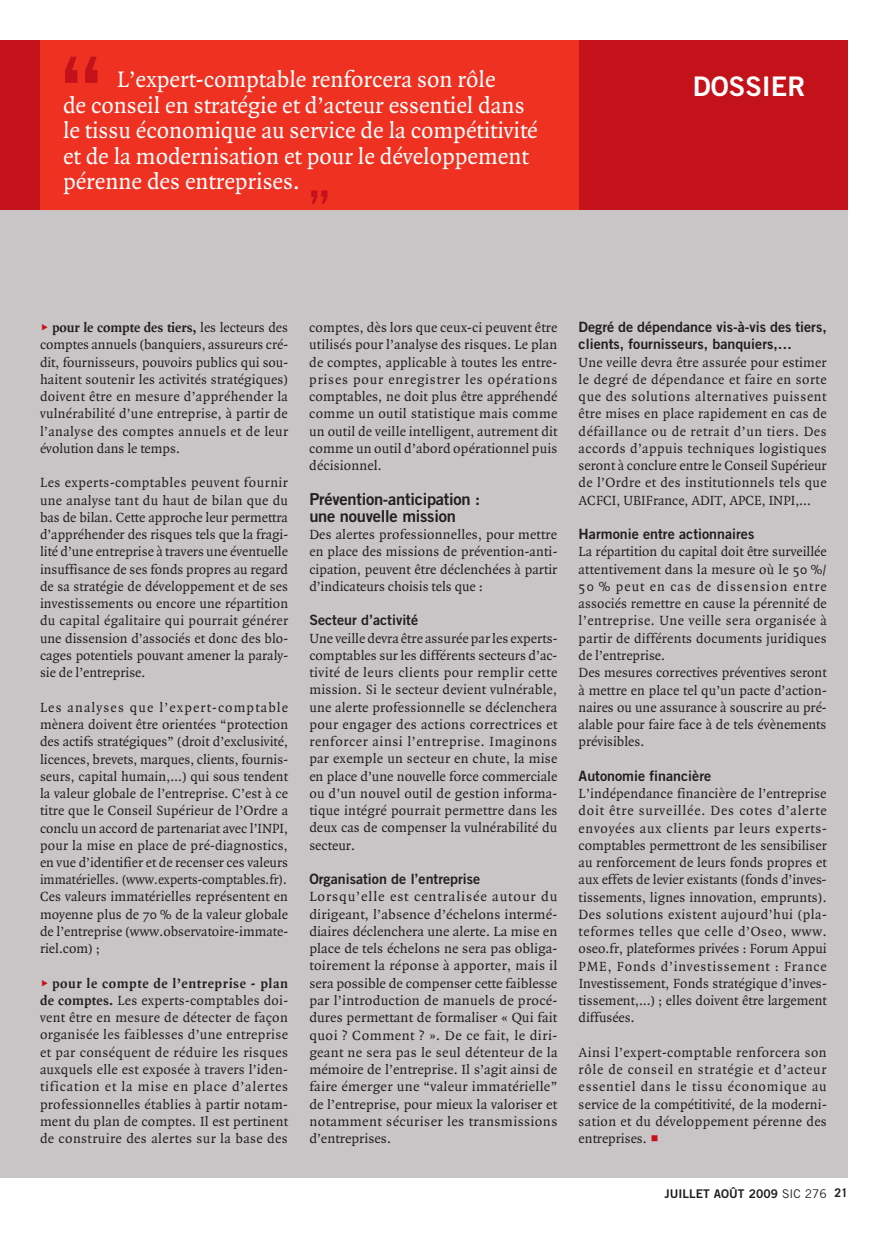
<style>
.page{position:relative;width:888px;height:1258px;background:#fff}
.page>*{position:absolute;margin:0;border:0;box-sizing:border-box;transform-origin:0 0}
.t1{font:90px "Trade Gothic Bold Two";color:#c4121a}
.t2{font:45px "Trade Gothic Bold Two";color:#c4121a}
.t3{font:27px "Trade Gothic Bold Two";color:#fff}
.t4{font:24px/25.5px "Quadraat";color:#fff}
.t5{font:16.5px/17.2px "Trade Gothic Bold Two";letter-spacing:-.015em;color:#231f20}
.t6{font:14.25px/17.2px "Quadraat";letter-spacing:.005em;color:#231f20;text-align:justify}
.t7{font:14.25px/17.2px "Trade Gothic Bold Two";color:#231f20}
.t8{font:12px "Trade Gothic";color:#231f20}
.t9{font:12px "Trade Gothic Bold Two";color:#231f20}
.s1{color:#c4121a}
.s2{font-weight:700}
.s3{font-family:"Trade Gothic Bold Two"}
</style>
<div class="page">
<div style="left:0;top:40px;width:848px;height:1137px;background:#c9c4c6"></div>
<div style="left:0;top:40px;width:848px;height:169px;background:#c4121a"></div>
<div style="left:40px;top:40px;width:539px;height:169px;background:#ef3122"></div>
<h1 class="t1" style="left:61px;top:35px;width:41px">“</h1>
<h3 class="t4" style="left:63px;top:67px;width:476px;text-indent:54px">L’expert-comptable renforcera son rôle<br>de conseil en stratégie et d’acteur essentiel dans le tissu économique au service de la compétitivité et de la modernisation et pour le développement pérenne des entreprises.</h3>
<h2 class="t2" style="left:309px;top:179px;width:21px">”</h2>
<h3 class="t3" style="left:693px;top:70px;width:114px">DOSSIER</h3>
<p class="t6" style="left:40px;top:319px;width:250px"><span class="s1">◆</span> <span class="s2">pour le compte des tiers,</span> les lecteurs des comptes annuels (banquiers, assureurs cré&shy;dit, fournisseurs, pouvoirs publics qui sou&shy;haitent soutenir les activités stratégiques) doivent être en mesure d’appréhender la vulnérabilité d’une entreprise, à partir de l’analyse des comptes annuels et de leur évolution dans le temps.</p>
<p class="t6" style="left:40px;top:475px;width:250px">Les experts-comptables peuvent fournir une analyse tant du haut de bilan que du bas de bilan. Cette approche leur permettra d’appréhender des risques tels que la fragi&shy;lité d’une entreprise à travers une éventuelle insuffisance de ses fonds propres au regard de sa stratégie de développement et de ses investissements ou encore une répartition du capital égalitaire qui pourrait générer une dissension d’associés et donc des blo&shy;cages potentiels pouvant amener la paraly&shy;sie de l’entreprise.</p>
<p class="t6" style="left:40px;top:699px;width:250px">Les analyses que l’expert-comptable mènera doivent être orientées “protection des actifs stratégiques” (droit d’exclusivité, licences, brevets, marques, clients, fournis&shy;seurs, capital humain,…) qui sous tendent la valeur globale de l’entreprise. C’est à ce titre que le Conseil Supérieur de l’Ordre a conclu un accord de partenariat avec l’INPI, pour la mise en place de pré-diagnostics, en vue d’identifier et de recenser ces valeurs immatérielles. (www.experts-comptables.fr).<br>Ces valeurs immatérielles représentent en moyenne plus de 70 % de la valeur globale de l’entreprise (www.observatoire-immate&shy;riel.com) ;</p>
<p class="t6" style="left:40px;top:975px;width:250px"><span class="s1">◆</span><span class="s2">pour le compte de l’entreprise - plan de comptes.</span> Les experts-comptables doi&shy;vent être en mesure de détecter de façon organisée les faiblesses d’une entreprise et par conséquent de réduire les risques auxquels elle est exposée à travers l’iden&shy;tification et la mise en place d’alertes professionnelles établies à partir notam&shy;ment du plan de comptes. Il est pertinent de construire des alertes sur la base des</p>
<p class="t6" style="left:309px;top:319px;width:250px">comptes, dès lors que ceux-ci peuvent être utilisés pour l’analyse des risques. Le plan de comptes, applicable à toutes les entre&shy;prises pour enregistrer les opérations comptables, ne doit plus être appréhendé comme un outil statistique mais comme un outil de veille intelligent, autrement dit comme un outil d’abord opérationnel puis décisionnel.</p>
<p class="t5" style="left:309px;top:490px;width:172px">Prévention-anticipation : une nouvelle mission</p>
<p class="t6" style="left:309px;top:526px;width:250px">Des alertes professionnelles, pour mettre en place des missions de prévention-anti&shy;cipation, peuvent être déclenchées à partir d’indicateurs choisis tels que :</p>
<p class="t7" style="left:309px;top:611px;width:110px">Secteur d’activité</p>
<p class="t6" style="left:309px;top:630px;width:250px">Une veille devra être assurée par les experts&shy;comptables sur les différents secteurs d’ac&shy;tivité de leurs clients pour remplir cette mission. Si le secteur devient vulnérable, une alerte professionnelle se déclenchera pour engager des actions correctrices et renforcer ainsi l’entreprise. Imaginons par exemple un secteur en chute, la mise en place d’une nouvelle force commerciale ou d’un nouvel outil de gestion informa&shy;tique intégré pourrait permettre dans les deux cas de compenser la vulnérabilité du secteur.</p>
<p class="t7" style="left:309px;top:870px;width:172px">Organisation de l’entreprise</p>
<p class="t6" style="left:309px;top:889px;width:250px">Lorsqu’elle est centralisée autour du dirigeant, l’absence d’échelons intermé&shy;diaires déclenchera une alerte. La mise en place de tels échelons ne sera pas obliga&shy;toirement la réponse à apporter, mais il sera possible de compenser cette faiblesse par l’introduction de manuels de procé&shy;dures permettant de formaliser « Qui fait quoi ? Comment ? ». De ce fait, le diri&shy;geant ne sera pas le seul détenteur de la mémoire de l’entreprise. Il s’agit ainsi de faire émerger une “valeur immatérielle” de l’entreprise, pour mieux la valoriser et notamment sécuriser les transmissions d’entreprises.</p>
<p class="t7" style="left:579px;top:318px;width:250px">Degré de dépendance vis-à-vis des tiers, clients, fournisseurs, banquiers,…</p>
<p class="t6" style="left:579px;top:354px;width:250px">Une veille devra être assurée pour estimer le degré de dépendance et faire en sorte que des solutions alternatives puissent être mises en place rapidement en cas de défaillance ou de retrait d’un tiers. Des accords d’appuis techniques logistiques seront à conclure entre le Conseil Supérieur de l’Ordre et des institutionnels tels que ACFCI, UBIFrance, ADIT, APCE, INPI,...</p>
<p class="t7" style="left:579px;top:525px;width:177px">Harmonie entre actionnaires</p>
<p class="t6" style="left:579px;top:544px;width:250px;text-align:left">La répartition du capital doit être surveillée attentivement dans la mesure où le 50 %/ 50 % peut en cas de dissension entre associés remettre en cause la pérennité de l’entreprise. Une veille sera organisée à partir de différents documents juridiques de l’entreprise.<br>Des mesures correctives préventives seront à mettre en place tel qu’un pacte d’action&shy;naires ou une assurance à souscrire au pré&shy;alable pour faire face à de tels évènements prévisibles.</p>
<p class="t7" style="left:579px;top:767px;width:134px">Autonomie financière</p>
<p class="t6" style="left:579px;top:785px;width:250px">L’indépendance financière de l’entreprise doit être surveillée. Des cotes d’alerte envoyées aux clients par leurs experts&shy;comptables permettront de les sensibiliser au renforcement de leurs fonds propres et aux effets de levier existants (fonds d’inves&shy;tissements, lignes innovation, emprunts).<br>Des solutions existent aujourd’hui (pla&shy;teformes telles que celle d’Oseo, www. oseo.fr, plateformes privées : Forum Appui PME, Fonds d’investissement : France Investissement, Fonds stratégique d’inves&shy;tissement,…) ; elles doivent être largement diffusées.</p>
<p class="t6" style="left:579px;top:1044px;width:250px">Ainsi l’expert-comptable renforcera son rôle de conseil en stratégie et d’acteur essentiel dans le tissu économique au service de la compétitivité, de la moderni&shy;sation et du développement pérenne des entreprises.</p>
<p class="t9" style="left:665px;top:1186px;width:8px">juiLLET</p>
<p class="t9" style="left:714px;top:1186px;width:9px">AOÛT</p>
<p class="t8" style="left:749px;top:1186px;width:101px"><span class="s3">2009</span> Sic 276 <span class="s2">21</span></p>
</div>
